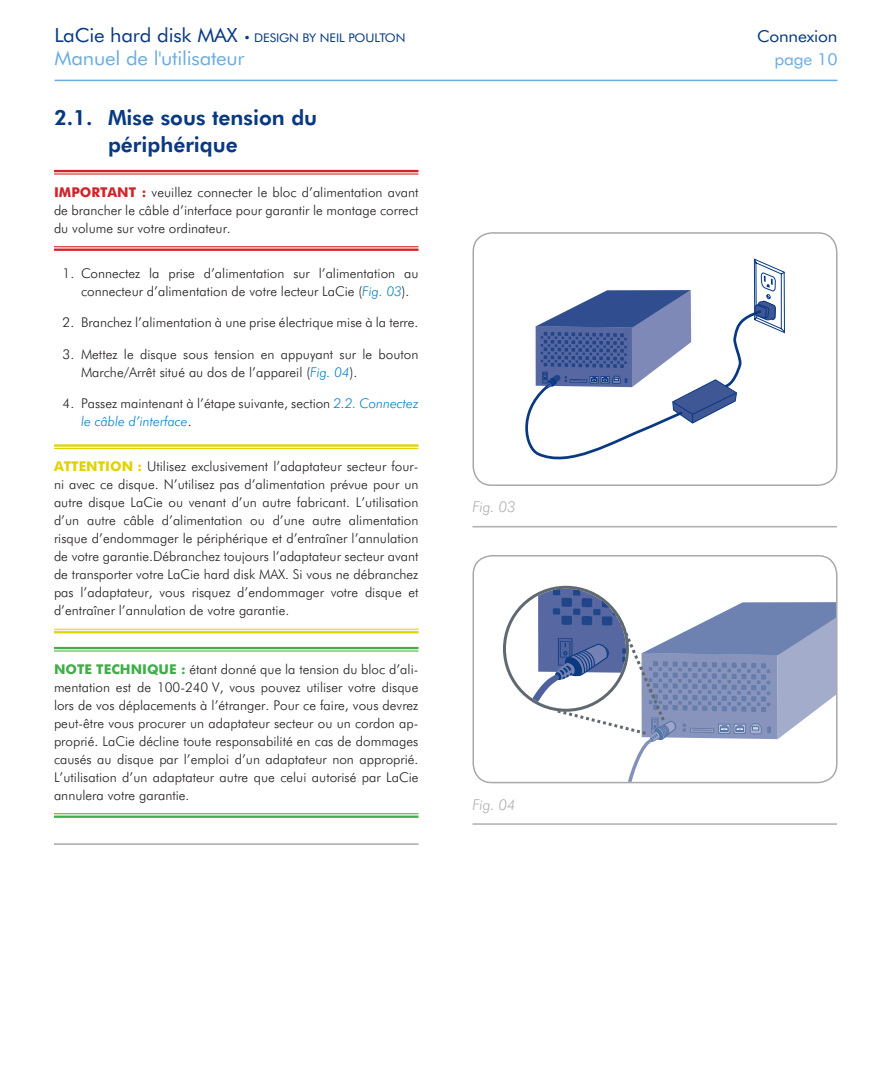
<style>
.page{position:relative;width:891px;height:1080px;background:#fff}
.page>*{position:absolute;margin:0;border:0;box-sizing:border-box;transform-origin:0 0}
._1_1_Heading{font:800 21px/27px "Futura BT";color:#083981}
.t1{font:19.5px "Futura BT";letter-spacing:-.01em;color:#6caddf;scale:1.05 1}
.t2{font:16.5px "Futura BT";letter-spacing:-.01em;color:#083981;scale:1.05 1}
.t3{font:16.5px "Futura BT";letter-spacing:-.01em;color:#6caddf;scale:1.05 1}
.t4{font:italic 300 15px "Futura BT";color:#aeafb3}
.Caution_note{font:300 13.5px/18px "Futura BT";color:#231f20;text-align:justify}
.Technical_Note{font:300 13.5px/18px "Futura BT";color:#231f20;text-align:justify}
.Numbering_123{font:300 13.5px/18px "Futura BT";color:#231f20}
.Important_note{font:300 13.5px/18px "Futura BT";color:#231f20;text-align:justify}
.t5{font:12px "Futura BT";letter-spacing:-.01em;color:#083981;scale:1.05 1}
.s1{font-size:19.5px}
.s2{font-weight:700;color:#d1232a}
.s3{font-style:italic;color:#0082c8}
.s4{font-weight:700;color:#e1d201}
.s5{font-weight:700;color:#40ae49}
</style>
<div class="page">
<hr style="left:55px;top:80px;width:783px;height:1px;background:#6caddf">
<svg style="left:525px;top:259px;width:260px;height:200px"></svg>
<div style="left:472px;top:232px;width:366px;height:254px;border:2px solid #a8a9ad;border-radius:19px"></div>
<div style="left:472px;top:555px;width:366px;height:228px;border:2px solid #a8a9ad;border-radius:19px"></div>
<svg style="left:506px;top:589px;width:330px;height:193px"></svg>
<svg style="left:54px;top:172px;width:364px;height:2px"></svg>
<hr style="left:54px;top:170px;width:364px;height:2px;background:#d1232a">
<hr style="left:54px;top:174px;width:364px;height:1px;background:#d1232a">
<svg style="left:54px;top:247px;width:364px;height:2px"></svg>
<hr style="left:54px;top:246px;width:364px;height:1px;background:#d1232a">
<hr style="left:54px;top:249px;width:364px;height:2px;background:#d1232a">
<div style="left:54px;top:444px;width:364px;height:5px;background:#fbf9e6"></div>
<hr style="left:54px;top:444px;width:364px;height:3px;background:#e1d201">
<hr style="left:54px;top:448px;width:364px;height:1px;background:#e1d201">
<hr style="left:54px;top:629px;width:364px;height:4px;background:#fbf9e6">
<hr style="left:54px;top:629px;width:364px;height:1px;background:#e1d201">
<hr style="left:54px;top:631px;width:364px;height:2px;background:#e1d201">
<svg style="left:54px;top:649px;width:364px;height:2px"></svg>
<hr style="left:54px;top:647px;width:364px;height:2px;background:#40ae49">
<hr style="left:54px;top:651px;width:364px;height:1px;background:#40ae49">
<svg style="left:54px;top:814px;width:364px;height:2px"></svg>
<hr style="left:54px;top:813px;width:364px;height:1px;background:#40ae49">
<hr style="left:54px;top:816px;width:364px;height:2px;background:#40ae49">
<hr style="left:54px;top:843px;width:364px;height:2px;background:#a8a9ad">
<hr style="left:472px;top:526px;width:365px;height:1px;background:#aeafb3">
<hr style="left:472px;top:823px;width:365px;height:2px;background:#aeafb3">
<p class="t5" style="left:55px;top:30px;width:336px"><span class="s1">LaCie hard disk MAX</span> • DESIGN BY NEIL POULTON</p>
<p class="t2" style="left:757px;top:26px;width:78px">Connexion</p>
<h2 class="t1" style="left:55px;top:47px;width:183px">Manuel de l'utilisateur</h2>
<p class="t3" style="left:774px;top:49px;width:62px">page 10</p>
<p class="_1_1_Heading" style="left:108px;top:104px;width:211px;text-indent:-54px">2.1. Mise sous tension du périphérique</p>
<p class="Important_note" style="left:54px;top:183px;width:366px"><span class="s2">IMPORTANT :</span> veuillez connecter le bloc d’alimentation avant de brancher le câble d’interface pour garantir le montage correct du volume sur votre ordinateur.</p>
<p class="Numbering_123" style="left:81px;top:264px;width:339px;text-indent:-18px">1. Connectez la prise d’alimentation sur l’alimentation au connecteur d’alimentation de votre lecteur LaCie (<span class="s3">Fig. 03</span>).</p>
<p class="Numbering_123" style="left:63px;top:313px;width:357px">2. Branchez l’alimentation à une prise électrique mise à la terre.</p>
<p class="Numbering_123" style="left:81px;top:345px;width:339px;text-indent:-18px">3. Mettez le disque sous tension en appuyant sur le bouton<br>Marche/Arrêt situé au dos de l’appareil (<span class="s3">Fig. 04</span>).</p>
<p class="Numbering_123" style="left:81px;top:394px;width:339px;text-indent:-18px">4. Passez maintenant à l’étape suivante, section <span class="s3">2.2. Connectez le câble d’interface</span>.</p>
<p class="Caution_note" style="left:54px;top:457px;width:366px"><span class="s4">ATTENTION :</span> Utilisez exclusivement l’adaptateur secteur four&shy;ni avec ce disque. N’utilisez pas d’alimentation prévue pour un autre disque LaCie ou venant d’un autre fabricant. L’utilisation d’un autre câble d’alimentation ou d’une autre alimentation risque d’endommager le périphérique et d’entraîner l’annulation de votre garantie.Débranchez toujours l’adaptateur secteur avant de transporter votre LaCie hard disk MAX. Si vous ne débranchez pas l’adaptateur, vous risquez d’endommager votre disque et d’entraîner l’annulation de votre garantie.</p>
<p class="Technical_Note" style="left:54px;top:660px;width:366px"><span class="s5">NOTE TECHNIQUE :</span> étant donné que la tension du bloc d’ali&shy;mentation est de 100-240 V, vous pouvez utiliser votre disque lors de vos déplacements à l’étranger. Pour ce faire, vous devrez peut-être vous procurer un adaptateur secteur ou un cordon ap&shy;proprié. LaCie décline toute responsabilité en cas de dommages causés au disque par l’emploi d’un adaptateur non approprié.<br>L’utilisation d’un adaptateur autre que celui autorisé par LaCie annulera votre garantie.</p>
<p class="t4" style="left:472px;top:498px;width:45px">Fig. 03</p>
<p class="t4" style="left:472px;top:795px;width:45px">Fig. 04</p>
</div>
